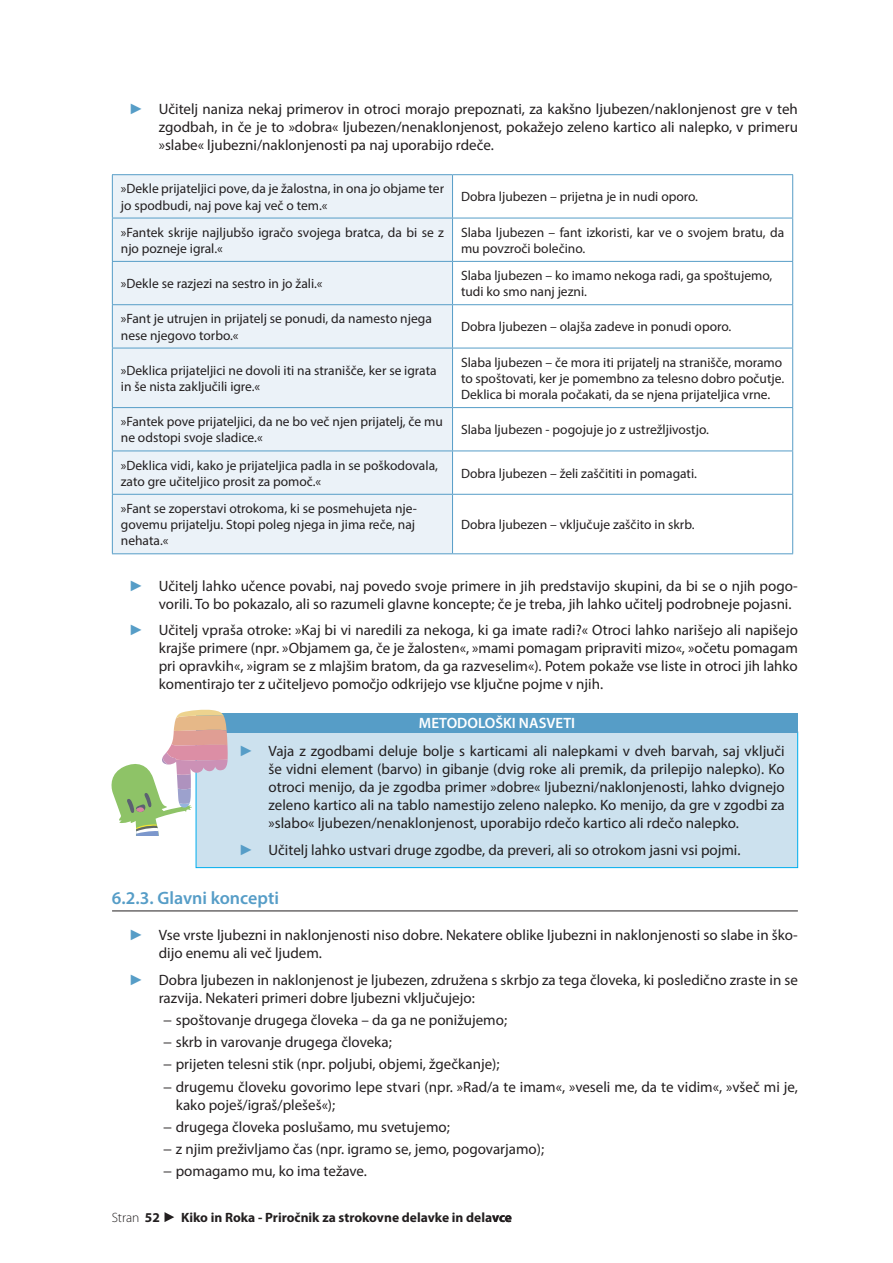
<style>
.page{position:relative;width:893px;height:1263px;background:#fff}
.page>*{position:absolute;margin:0;border:0;box-sizing:border-box;transform-origin:0 0}
.POD_pod_naslov{font:600 18px "Myriad Pro";color:#569dc7}
.t1{font:15px/18px "Myriad Pro";color:#231f20}
.Glavni_text{font:600 15px "Myriad Pro";color:#fff}
.Glavni_text-2{font:13.5px/16.2px "Myriad Pro";color:#231f20}
.t2{font:700 13.5px "Myriad Pro";color:#231f20}
.t3{font:300 13.5px "Myriad Pro";color:#231f20}
.s1{font-family:"Arial";color:#569dc7}
.s2{font-weight:700}
</style>
<div class="page">
<svg style="left:165px;top:1212px;width:9px;height:10px"></svg>
<div style="left:113px;top:175px;width:339px;height:378px;background:#ebf2f8"></div>
<svg style="left:453px;top:175px;width:339px;height:86px"></svg>
<svg style="left:453px;top:305px;width:339px;height:189px"></svg>
<hr style="left:112px;top:174px;width:341px;height:1px;background:#569dc7">
<hr style="left:112px;top:175px;width:1px;height:43px;background:#569dc7">
<hr style="left:453px;top:174px;width:340px;height:1px;background:#569dc7">
<hr style="left:452px;top:175px;width:1px;height:43px;background:#569dc7">
<hr style="left:792px;top:175px;width:1px;height:43px;background:#569dc7">
<hr style="left:112px;top:218px;width:1px;height:43px;background:#569dc7">
<hr style="left:452px;top:218px;width:1px;height:43px;background:#569dc7">
<hr style="left:792px;top:218px;width:1px;height:43px;background:#569dc7">
<hr style="left:112px;top:218px;width:341px;height:1px;background:#569dc7">
<hr style="left:453px;top:218px;width:340px;height:1px;background:#569dc7">
<hr style="left:112px;top:261px;width:341px;height:1px;background:#569dc7">
<hr style="left:112px;top:262px;width:1px;height:42px;background:#569dc7">
<hr style="left:453px;top:261px;width:340px;height:1px;background:#569dc7">
<hr style="left:452px;top:262px;width:1px;height:42px;background:#569dc7">
<hr style="left:792px;top:262px;width:1px;height:42px;background:#569dc7">
<hr style="left:112px;top:348px;width:1px;height:59px;background:#569dc7">
<hr style="left:452px;top:348px;width:1px;height:59px;background:#569dc7">
<hr style="left:792px;top:348px;width:1px;height:59px;background:#569dc7">
<hr style="left:112px;top:304px;width:341px;height:1px;background:#569dc7">
<hr style="left:112px;top:305px;width:1px;height:43px;background:#569dc7">
<hr style="left:453px;top:304px;width:340px;height:1px;background:#569dc7">
<hr style="left:452px;top:305px;width:1px;height:43px;background:#569dc7">
<hr style="left:792px;top:305px;width:1px;height:43px;background:#569dc7">
<hr style="left:112px;top:348px;width:341px;height:1px;background:#569dc7">
<hr style="left:453px;top:348px;width:340px;height:1px;background:#569dc7">
<hr style="left:112px;top:407px;width:341px;height:1px;background:#569dc7">
<hr style="left:112px;top:408px;width:1px;height:43px;background:#569dc7">
<hr style="left:453px;top:407px;width:340px;height:1px;background:#569dc7">
<hr style="left:452px;top:408px;width:1px;height:43px;background:#569dc7">
<hr style="left:792px;top:408px;width:1px;height:43px;background:#569dc7">
<hr style="left:112px;top:451px;width:341px;height:1px;background:#569dc7">
<hr style="left:112px;top:451px;width:1px;height:43px;background:#569dc7">
<hr style="left:453px;top:451px;width:340px;height:1px;background:#569dc7">
<hr style="left:452px;top:451px;width:1px;height:43px;background:#569dc7">
<hr style="left:792px;top:451px;width:1px;height:43px;background:#569dc7">
<hr style="left:112px;top:494px;width:341px;height:1px;background:#569dc7">
<hr style="left:112px;top:495px;width:1px;height:58px;background:#569dc7">
<hr style="left:453px;top:494px;width:340px;height:1px;background:#569dc7">
<hr style="left:452px;top:495px;width:1px;height:58px;background:#569dc7">
<hr style="left:792px;top:495px;width:1px;height:58px;background:#569dc7">
<hr style="left:112px;top:553px;width:341px;height:1px;background:#569dc7">
<hr style="left:453px;top:553px;width:340px;height:1px;background:#569dc7">
<div style="left:196px;top:732px;width:602px;height:136px;background:#cce1ee"></div>
<div style="left:196px;top:732px;width:602px;height:136px;border:1px solid #00aeef"></div>
<div style="left:196px;top:713px;width:602px;height:19px;background:#569dc7"></div>
<hr style="left:112px;top:910px;width:686px;height:1px;background:#231f20">
<svg style="left:112px;top:710px;width:115px;height:131px"></svg>
<div style="left:127px;top:836px;width:39px;height:16px;background:#fff"></div>
<p class="t1" style="left:159px;top:100px;width:641px;text-align:justify;text-indent:-30px"><span class="s1">►</span> Učitelj naniza nekaj primerov in otroci morajo prepoznati, za kakšno ljubezen/naklonjenost gre v teh zgodbah, in če je to »dobra« ljubezen/nenaklonjenost, pokažejo zeleno kartico ali nalepko, v primeru »slabe« ljubezni/naklonjenosti pa naj uporabijo rdeče.</p>
<p class="Glavni_text-2" style="left:121px;top:180px;width:325px">»Dekle prijateljici pove, da je žalostna, in ona jo objame ter jo spodbudi, naj pove kaj več o tem.«</p>
<p class="Glavni_text-2" style="left:461px;top:189px;width:238px">Dobra ljubezen – prijetna je in nudi oporo.</p>
<p class="Glavni_text-2" style="left:121px;top:224px;width:325px">»Fantek skrije najljubšo igračo svojega bratca, da bi se z njo pozneje igral.«</p>
<p class="Glavni_text-2" style="left:461px;top:224px;width:325px">Slaba ljubezen – fant izkoristi, kar ve o svojem bratu, da mu povzroči bolečino.</p>
<p class="Glavni_text-2" style="left:121px;top:275px;width:203px">»Dekle se razjezi na sestro in jo žali.«</p>
<p class="Glavni_text-2" style="left:461px;top:267px;width:313px">Slaba ljubezen – ko imamo nekoga radi, ga spoštujemo, tudi ko smo nanj jezni.</p>
<p class="Glavni_text-2" style="left:121px;top:310px;width:313px">»Fant je utrujen in prijatelj se ponudi, da namesto njega nese njegovo torbo.«</p>
<p class="Glavni_text-2" style="left:461px;top:319px;width:272px">Dobra ljubezen – olajša zadeve in ponudi oporo.</p>
<p class="Glavni_text-2" style="left:121px;top:362px;width:317px">»Deklica prijateljici ne dovoli iti na stranišče, ker se igrata in še nista zaključili igre.«</p>
<p class="Glavni_text-2" style="left:461px;top:354px;width:325px">Slaba ljubezen – če mora iti prijatelj na stranišče, moramo to spoštovati, ker je pomembno za telesno dobro počutje.<br>Deklica bi morala počakati, da se njena prijateljica vrne.</p>
<p class="Glavni_text-2" style="left:121px;top:413px;width:324px">»Fantek pove prijateljici, da ne bo več njen prijatelj, če mu ne odstopi svoje sladice.«</p>
<p class="Glavni_text-2" style="left:461px;top:421px;width:249px">Slaba ljubezen - pogojuje jo z ustrežljivostjo.</p>
<p class="Glavni_text-2" style="left:121px;top:457px;width:319px">»Deklica vidi, kako je prijateljica padla in se poškodovala, zato gre učiteljico prosit za pomoč.«</p>
<p class="Glavni_text-2" style="left:461px;top:465px;width:238px">Dobra ljubezen – želi zaščititi in pomagati.</p>
<p class="Glavni_text-2" style="left:121px;top:500px;width:298px">»Fant se zoperstavi otrokoma, ki se posmehujeta nje&shy;govemu prijatelju. Stopi poleg njega in jima reče, naj nehata.«</p>
<p class="Glavni_text-2" style="left:461px;top:516px;width:235px">Dobra ljubezen – vključuje zaščito in skrb.</p>
<p class="t1" style="left:159px;top:576px;width:641px;text-indent:-30px"><span class="s1">►</span> Učitelj lahko učence povabi, naj povedo svoje primere in jih predstavijo skupini, da bi se o njih pogo&shy;vorili. To bo pokazalo, ali so razumeli glavne koncepte; če je treba, jih lahko učitelj podrobneje pojasni.</p>
<p class="t1" style="left:159px;top:621px;width:641px;text-align:justify;text-indent:-30px"><span class="s1">►</span> Učitelj vpraša otroke: »Kaj bi vi naredili za nekoga, ki ga imate radi?« Otroci lahko narišejo ali napišejo krajše primere (npr. »Objamem ga, če je žalosten«, »mami pomagam pripraviti mizo«, »očetu pomagam pri opravkih«, »igram se z mlajšim bratom, da ga razveselim«). Potem pokaže vse liste in otroci jih lahko komentirajo ter z učiteljevo pomočjo odkrijejo vse ključne pojme v njih.</p>
<p class="Glavni_text" style="left:419px;top:713px;width:158px">METODOLOŠKI NASVETI</p>
<p class="t1" style="left:268px;top:742px;width:518px;text-align:justify;text-indent:-30px"><span class="s1">►</span> Vaja z zgodbami deluje bolje s karticami ali nalepkami v dveh barvah, saj vključi še vidni element (barvo) in gibanje (dvig roke ali premik, da prilepijo nalepko). Ko otroci menijo, da je zgodba primer »dobre« ljubezni/naklonjenosti, lahko dvignejo zeleno kartico ali na tablo namestijo zeleno nalepko. Ko menijo, da gre v zgodbi za »slabo« ljubezen/nenaklonjenost, uporabijo rdečo kartico ali rdečo nalepko.</p>
<p class="t1" style="left:239px;top:840px;width:503px"><span class="s1">►</span> Učitelj lahko ustvari druge zgodbe, da preveri, ali so otrokom jasni vsi pojmi.</p>
<p class="POD_pod_naslov" style="left:112px;top:886px;width:168px">6.2.3. Glavni koncepti</p>
<p class="t1" style="left:159px;top:926px;width:641px;text-indent:-30px"><span class="s1">►</span> Vse vrste ljubezni in naklonjenosti niso dobre. Nekatere oblike ljubezni in naklonjenosti so slabe in ško&shy;dijo enemu ali več ljudem.</p>
<p class="t1" style="left:159px;top:970px;width:641px;text-indent:-30px"><span class="s1">►</span> Dobra ljubezen in naklonjenost je ljubezen, združena s skrbjo za tega človeka, ki posledično zraste in se razvija. Nekateri primeri dobre ljubezni vključujejo:</p>
<p class="t1" style="left:163px;top:1010px;width:346px">− spoštovanje drugega človeka – da ga ne ponižujemo;</p>
<p class="t1" style="left:163px;top:1033px;width:230px">− skrb in varovanje drugega človeka;</p>
<p class="t1" style="left:163px;top:1055px;width:338px">− prijeten telesni stik (npr. poljubi, objemi, žgečkanje);</p>
<p class="t1" style="left:176px;top:1077px;width:624px;text-indent:-13px">− drugemu človeku govorimo lepe stvari (npr. »Rad/a te imam«, »veseli me, da te vidim«, »všeč mi je, kako poješ/igraš/plešeš«);</p>
<p class="t1" style="left:163px;top:1117px;width:288px">− drugega človeka poslušamo, mu svetujemo;</p>
<p class="t1" style="left:163px;top:1140px;width:383px">− z njim preživljamo čas (npr. igramo se, jemo, pogovarjamo);</p>
<p class="t1" style="left:163px;top:1162px;width:206px">− pomagamo mu, ko ima težave.</p>
<p class="t2" style="left:181px;top:1208px;width:332px">Kiko in Roka - Priročnik za strokovne delavke in delavce</p>
<p class="t3" style="left:112px;top:1209px;width:50px">Stran <span class="s2">52</span></p>
<p class="t2" style="left:263px;top:1209px;width:216px">Priročnik za usposabljanje trenerjev</p>
</div>
